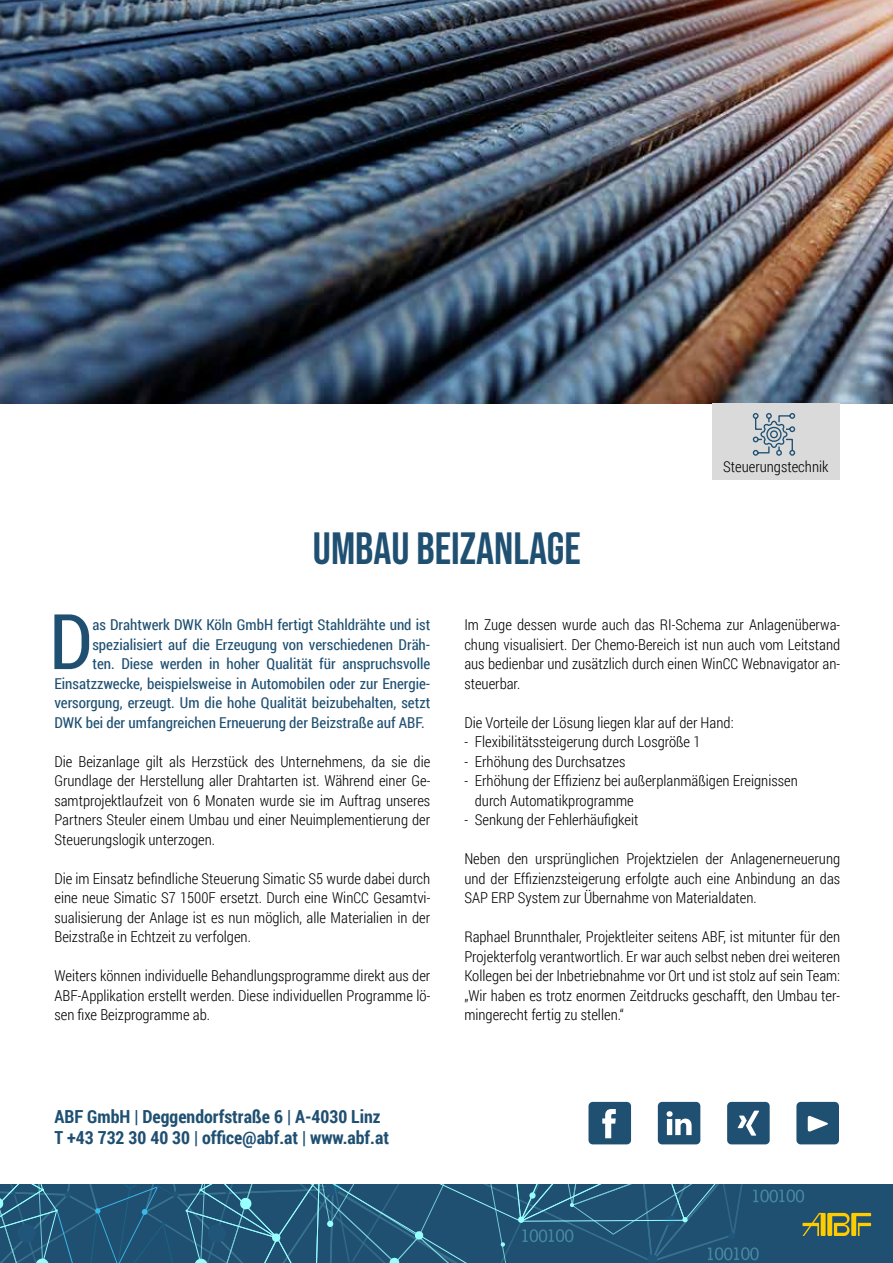
<style>
.page{position:relative;width:893px;height:1263px;background:#fff}
.page>*{position:absolute;margin:0;border:0;box-sizing:border-box;transform-origin:0 0}
.t1{font:76.8px "Roboto Condensed";color:#1f5072}
.t2{font:45px "Bebas Neue";color:#1f5072}
.t3{font:700 18px/21.6px "Roboto Condensed";color:#1f5072}
.t4{font:300 15px/19.5px "Roboto Condensed";color:#000;text-align:justify}
.t5{font:15px "Roboto Condensed";color:#1f5072}
</style>
<div class="page">
<div style="left:0;top:1185px;width:893px;height:78px;background:#1f5072"></div>
<div style="left:588px;top:1102px;width:43px;height:42px;background:#1f5072;border-radius:4px"></div>
<svg style="left:602px;top:1109px;width:14px;height:29px"></svg>
<div style="left:658px;top:1102px;width:42px;height:42px;background:#1f5072;border-radius:4px"></div>
<svg style="left:667px;top:1111px;width:25px;height:24px"></svg>
<div style="left:727px;top:1102px;width:43px;height:42px;background:#1f5072;border-radius:4px"></div>
<svg style="left:738px;top:1111px;width:21px;height:25px"></svg>
<div style="left:796px;top:1102px;width:43px;height:42px;background:#1f5072;border-radius:4px"></div>
<svg style="left:808px;top:1116px;width:20px;height:16px"></svg>
<img style="left:0;top:0;width:893px;height:403px">
<svg style="left:0;top:1185px;width:871px;height:78px"></svg>
<div style="left:712px;top:403px;width:128px;height:77px;background:#dadada"></div>
<svg style="left:752px;top:413px;width:44px;height:43px"></svg>
<h2 class="t2" style="left:313px;top:523px;width:269px">UMBAU BEIZANLAGE</h2>
<p class="t4" style="left:723px;top:456px;width:107px">Steuerungstechnik</p>
<h1 class="t1" style="left:49px;top:588px;width:45px">D</h1>
<p class="t5" style="left:92px;top:614px;width:339px">as Drahtwerk DWK Köln GmbH fertigt Stahldrähte und ist</p>
<p class="t5" style="left:92px;top:634px;width:339px">spezialisiert auf die Erzeugung von verschiedenen Dräh-</p>
<p class="t5" style="left:92px;top:653px;width:339px">ten. Diese werden in hoher Qualität für anspruchsvolle</p>
<p class="t5" style="left:54px;top:673px;width:377px">Einsatzzwecke, beispielsweise in Automobilen oder zur Energie-</p>
<p class="t5" style="left:54px;top:692px;width:377px">versorgung, erzeugt. Um die hohe Qualität beizubehalten, setzt</p>
<p class="t5" style="left:54px;top:712px;width:372px">DWK bei der umfangreichen Erneuerung der Beizstraße auf ABF.</p>
<p class="t4" style="left:54px;top:751px;width:377px">Die Beizanlage gilt als Herzstück des Unternehmens, da sie die Grundlage der Herstellung aller Drahtarten ist. Während einer Ge&shy;samtprojektlaufzeit von 6 Monaten wurde sie im Auftrag unseres Partners Steuler einem Umbau und einer Neuimplementierung der Steuerungslogik unterzogen.</p>
<p class="t4" style="left:54px;top:868px;width:377px">Die im Einsatz befindliche Steuerung Simatic S5 wurde dabei durch eine neue Simatic S7 1500F ersetzt. Durch eine WinCC Gesamtvi&shy;sualisierung der Anlage ist es nun möglich, alle Materialien in der Beizstraße in Echtzeit zu verfolgen.</p>
<p class="t4" style="left:54px;top:965px;width:377px">Weiters können individuelle Behandlungsprogramme direkt aus der ABF-Applikation erstellt werden. Diese individuellen Programme lö&shy;sen fixe Beizprogramme ab.</p>
<p class="t3" style="left:54px;top:1105px;width:336px">ABF GmbH | Deggendorfstraße 6 | A-4030 Linz<br>T +43 732 30 40 30 | office@abf.at | www.abf.at</p>
<p class="t4" style="left:464px;top:614px;width:377px">Im Zuge dessen wurde auch das RI-Schema zur Anlagenüberwa&shy;chung visualisiert. Der Chemo-Bereich ist nun auch vom Leitstand aus bedienbar und zusätzlich durch einen WinCC Webnavigator an&shy;steuerbar.</p>
<p class="t4" style="left:464px;top:712px;width:271px">Die Vorteile der Lösung liegen klar auf der Hand:</p>
<p class="t4" style="left:464px;top:731px;width:238px">- Flexibilitätssteigerung durch Losgröße 1</p>
<p class="t4" style="left:464px;top:751px;width:162px">- Erhöhung des Durchsatzes</p>
<p class="t4" style="left:475px;top:770px;width:324px;text-indent:-10px">- Erhöhung der Effizienz bei außerplanmäßigen Ereignissen durch Automatikprogramme</p>
<p class="t4" style="left:464px;top:809px;width:176px">- Senkung der Fehlerhäufigkeit</p>
<p class="t4" style="left:464px;top:848px;width:377px">Neben den ursprünglichen Projektzielen der Anlagenerneuerung und der Effizienzsteigerung erfolgte auch eine Anbindung an das SAP ERP System zur Übernahme von Materialdaten.</p>
<p class="t4" style="left:464px;top:926px;width:377px">Raphael Brunnthaler, Projektleiter seitens ABF, ist mitunter für den Projekterfolg verantwortlich. Er war auch selbst neben drei weiteren Kollegen bei der Inbetriebnahme vor Ort und ist stolz auf sein Team: „Wir haben es trotz enormen Zeitdrucks geschafft, den Umbau ter&shy;mingerecht fertig zu stellen.“</p>
</div>
